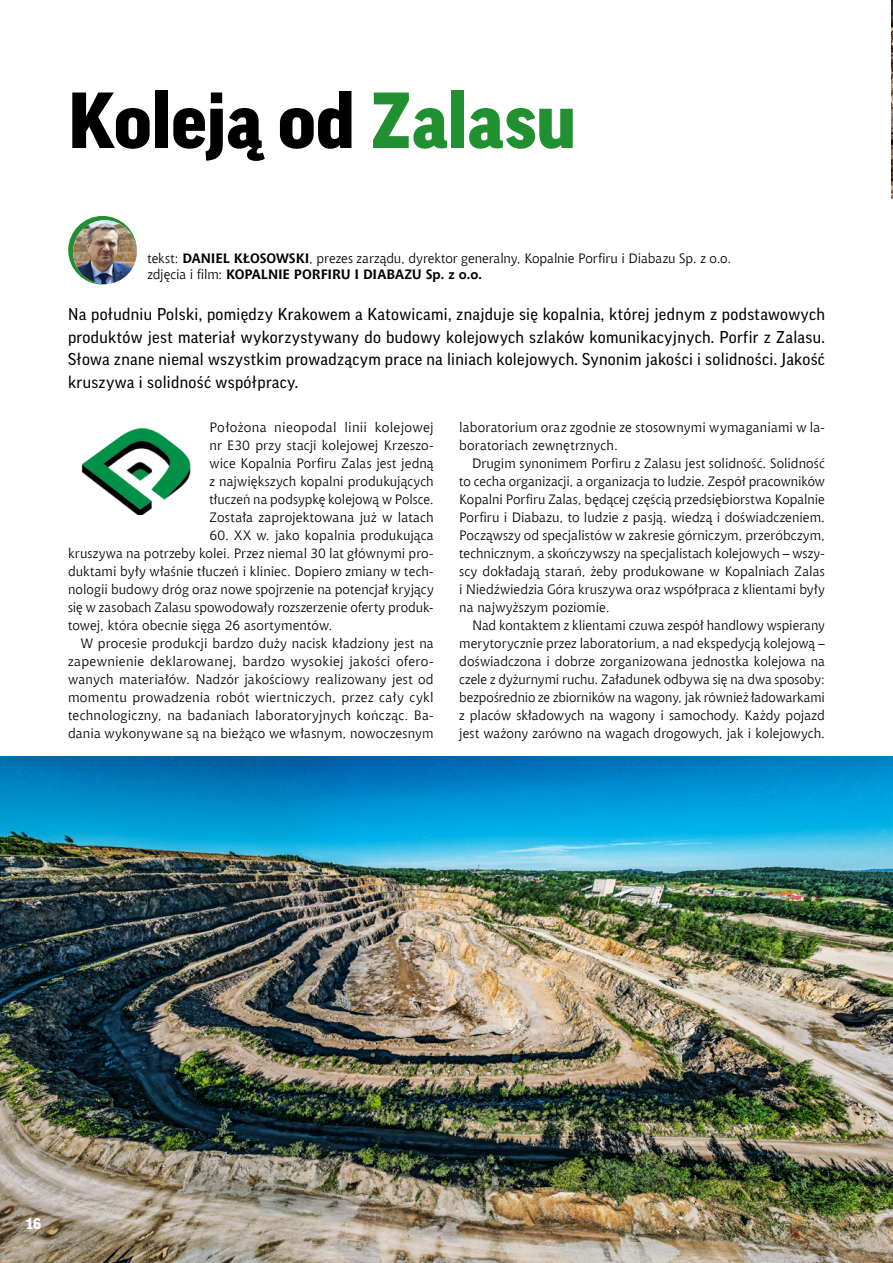
<style>
.page{position:relative;width:893px;height:1263px;background:#fff}
.page>*{position:absolute;margin:0;border:0;box-sizing:border-box;transform-origin:0 0}
.t1{font:900 76.5px "Good Pro";letter-spacing:-.01em;color:#000}
.t2{font:16.5px/22.5px "Good Pro";letter-spacing:.02em;color:#000;text-align:justify}
.t3{font:900 15px "Good Pro";color:#fff}
.t4{font:13.5px/18px "Chianti EU";letter-spacing:.01em;color:#000;text-align:justify}
.s1{color:#209030}
.s2{font-weight:700}
</style>
<div class="page">
<img style="left:0;top:756px;width:893px;height:507px">
<svg style="left:68px;top:216px;width:69px;height:68px"></svg>
<img style="left:73px;top:220px;width:64px;height:64px;border-radius:32px">
<img style="left:892px;top:0;width:1px;height:198px">
<img style="left:81px;top:427px;width:110px;height:88px">
<h1 class="t1" style="left:68px;top:78px;width:509px">Koleją od <span class="s1">Zalasu</span></h1>
<p class="t4" style="left:147px;top:250px;width:585px;line-height:16.2px">tekst: <span class="s2">DANIEL KŁOSOWSKI</span>, prezes zarządu, dyrektor generalny, Kopalnie Porfiru i Diabazu Sp. z o.o. zdjęcia i film: <span class="s2">KOPALNIE PORFIRU I DIABAZU Sp. z o.o.</span></p>
<p class="t2" style="left:68px;top:303px;width:758px">Na południu Polski, pomiędzy Krakowem a Katowicami, znajduje się kopalnia, której jednym z podstawowych produktów jest materiał wykorzystywany do budowy kolejowych szlaków komunikacyjnych. Porfir z Zalasu.<br>Słowa znane niemal wszystkim prowadzącym prace na liniach kolejowych. Synonim jakości i solidności. Jakość kruszywa i solidność współpracy.</p>
<p class="t4" style="left:210px;top:418px;width:226px">Położona nieopodal linii kolejowej nr E30 przy stacji kolejowej Krzeszo&shy;wice Kopalnia Porfiru Zalas jest jedną z największych kopalni produkujących tłuczeń na podsypkę kolejową w Polsce.<br>Została zaprojektowana już w latach</p>
<p class="t4" style="left:68px;top:526px;width:367px;text-indent:141px">60. XX w. jako kopalnia produkująca kruszywa na potrzeby kolei. Przez niemal 30 lat głównymi pro&shy;duktami były właśnie tłuczeń i kliniec. Dopiero zmiany w tech&shy;nologii budowy dróg oraz nowe spojrzenie na potencjał kryjący się w zasobach Zalasu spowodowały rozszerzenie oferty produk&shy;towej, która obecnie sięga 26 asortymentów.</p>
<p class="t4" style="left:68px;top:634px;width:367px;text-indent:13px">W procesie produkcji bardzo duży nacisk kładziony jest na zapewnienie deklarowanej, bardzo wysokiej jakości ofero&shy;wanych materiałów. Nadzór jakościowy realizowany jest od momentu prowadzenia robót wiertniczych, przez cały cykl technologiczny, na badaniach laboratoryjnych kończąc. Ba&shy;dania wykonywane są na bieżąco we własnym, nowoczesnym</p>
<p class="t4" style="left:459px;top:418px;width:367px">laboratorium oraz zgodnie ze stosownymi wymaganiami w la&shy;boratoriach zewnętrznych.</p>
<p class="t4" style="left:459px;top:454px;width:367px;text-indent:13px">Drugim synonimem Porfiru z Zalasu jest solidność. Solidność to cecha organizacji, a organizacja to ludzie. Zespół pracowników Kopalni Porfiru Zalas, będącej częścią przedsiębiorstwa Kopalnie Porfiru i Diabazu, to ludzie z pasją, wiedzą i doświadczeniem.<br>Począwszy od specjalistów w zakresie górniczym, przeróbczym, technicznym, a skończywszy na specjalistach kolejowych – wszy&shy;scy dokładają starań, żeby produkowane w Kopalniach Zalas i Niedźwiedzia Góra kruszywa oraz współpraca z klientami były na najwyższym poziomie.</p>
<p class="t4" style="left:459px;top:616px;width:367px;text-indent:13px">Nad kontaktem z klientami czuwa zespół handlowy wspierany merytorycznie przez laboratorium, a nad ekspedycją kolejową – doświadczona i dobrze zorganizowana jednostka kolejowa na czele z dyżurnymi ruchu. Załadunek odbywa się na dwa sposoby: bezpośrednio ze zbiorników na wagony, jak również ładowarkami z placów składowych na wagony i samochody. Każdy pojazd jest ważony zarówno na wagach drogowych, jak i kolejowych.</p>
<p class="t3" style="left:25px;top:1215px;width:17px">16</p>
</div>
